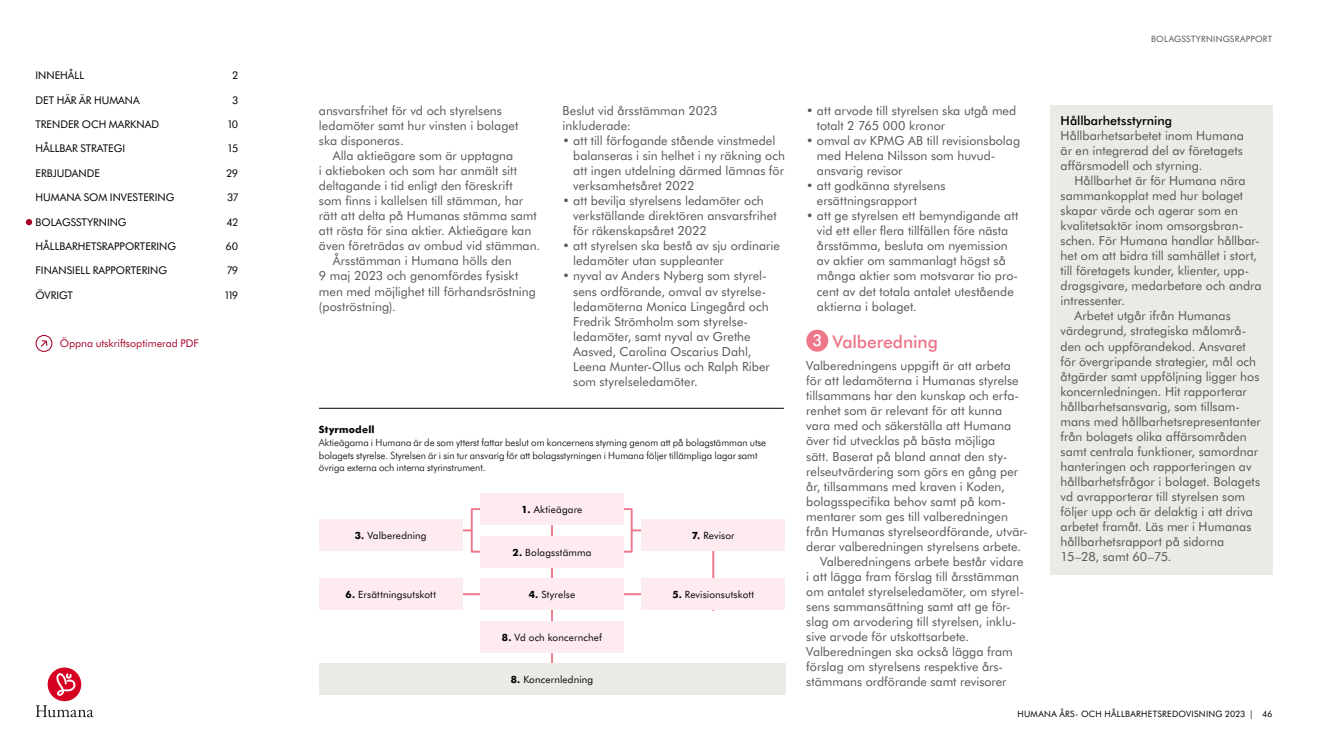
<style>
.page{position:relative;width:1322px;height:745px;background:#fff}
.page>*{position:absolute;margin:0;border:0;box-sizing:border-box;transform-origin:0 0}
.Rubrik_2_FV{font:500 17.5px "Futura BT";letter-spacing:-.01em;color:#ee7689}
.t1{font:500 16.25px "Futura BT";color:#fff}
.Bröd_indrag{font:12.5px/15px "Futura BT";color:#565655}
.Bröd_punktlista{font:12.5px/15px "Futura BT";color:#565655}
.Bröd{font:12.5px/15px "Futura BT";color:#565655}
.Bröd_luft_före{font:12.5px/15px "Futura BT";color:#565655}
.Rubrik_3__mellis{font:500 12.5px "Futura BT";letter-spacing:.005em;color:#000}
.t2{font:10.62px "Futura BT";color:#000}
.t3{font:10.62px "Futura BT";color:#a60127}
.BOX_bröd{font:300 10px/12.5px "Futura BT";letter-spacing:-.005em;color:#000}
.t4{font:10px "Futura BT";letter-spacing:.015em;color:#000}
.DIA___TAB_rubrik{font:800 10px "Futura BT";letter-spacing:.02em;color:#000}
.t5{font:8.75px "Futura BT";letter-spacing:.03em;color:#000}
.t6{font:8.75px "Futura BT";color:#565655}
.s1{font-weight:800}
</style>
<div class="page">
<div style="left:806px;top:329px;width:22px;height:22px;background:#ee7689;border-radius:50%"></div>
<div style="left:1050px;top:106px;width:222px;height:468px;background:#eceae5"></div>
<hr style="left:319px;top:407px;width:465px;height:1px;background:#000">
<div style="left:471px;top:508px;width:21px;height:44px;border:2px solid #ee7689"></div>
<svg style="left:462px;top:529px;width:9px;height:2px"></svg>
<hr style="left:712px;top:538px;width:2px;height:72px;background:#ee7689">
<hr style="left:551px;top:510px;width:2px;height:169px;background:#ee7689">
<div style="left:611px;top:508px;width:21px;height:44px;border:2px solid #ee7689"></div>
<svg style="left:632px;top:529px;width:9px;height:2px"></svg>
<div style="left:480px;top:493px;width:144px;height:31px;background:#fdebef"></div>
<div style="left:480px;top:535px;width:144px;height:32px;background:#fdebef"></div>
<div style="left:480px;top:620px;width:144px;height:32px;background:#fdebef"></div>
<div style="left:319px;top:663px;width:466px;height:31px;background:#eceae5"></div>
<hr style="left:447px;top:593px;width:209px;height:1px;background:#ee7689">
<div style="left:480px;top:578px;width:144px;height:31px;background:#fdebef"></div>
<div style="left:641px;top:578px;width:144px;height:31px;background:#fdebef"></div>
<div style="left:319px;top:578px;width:143px;height:31px;background:#fdebef"></div>
<div style="left:319px;top:518px;width:143px;height:32px;background:#fdebef"></div>
<div style="left:641px;top:518px;width:144px;height:32px;background:#fdebef"></div>
<svg style="left:36px;top:335px;width:16px;height:16px"></svg>
<svg style="left:26px;top:219px;width:6px;height:6px"></svg>
<svg style="left:36px;top:705px;width:58px;height:12px"></svg>
<div style="left:48px;top:667px;width:33px;height:33px;background:#d60022;border-radius:50%"></div>
<svg style="left:56px;top:673px;width:20px;height:22px"></svg>
<p class="t2" style="left:36px;top:69px;width:50px">INNEHÅLL</p>
<p class="t2" style="left:232px;top:69px;width:7px">2</p>
<p class="t2" style="left:36px;top:93px;width:106px">DET HÄR ÄR HUMANA</p>
<p class="t2" style="left:233px;top:93px;width:7px">3</p>
<p class="t2" style="left:36px;top:117px;width:125px">TRENDER OCH MARKNAD</p>
<p class="t2" style="left:228px;top:117px;width:11px">10</p>
<p class="t2" style="left:36px;top:142px;width:91px">HÅLLBAR STRATEGI</p>
<p class="t2" style="left:228px;top:142px;width:11px">15</p>
<p class="t2" style="left:36px;top:166px;width:66px">ERBJUDANDE</p>
<p class="t2" style="left:227px;top:166px;width:13px">29</p>
<p class="t2" style="left:36px;top:190px;width:140px">HUMANA SOM INVESTERING</p>
<p class="t2" style="left:228px;top:190px;width:12px">37</p>
<p class="t2" style="left:36px;top:215px;width:93px">BOLAGSSTYRNING</p>
<p class="t2" style="left:227px;top:215px;width:13px">42</p>
<p class="t2" style="left:36px;top:239px;width:142px">HÅLLBARHETSRAPPORTERING</p>
<p class="t2" style="left:226px;top:239px;width:14px">60</p>
<p class="t2" style="left:36px;top:264px;width:133px">FINANSIELL RAPPORTERING</p>
<p class="t2" style="left:228px;top:264px;width:12px">79</p>
<p class="t2" style="left:36px;top:288px;width:39px">ÖVRIGT</p>
<p class="t2" style="left:226px;top:288px;width:14px">119</p>
<p class="t3" style="left:60px;top:336px;width:141px">Öppna utskriftsoptimerad PDF</p>
<p class="t6" style="left:1151px;top:33px;width:7px">bolagsstyrningsrapport</p>
<p class="Bröd" style="left:319px;top:103px;width:201px">ansvarsfrihet för vd och styrelsens ledamöter samt hur vinsten i bolaget ska disponeras.</p>
<p class="Bröd_indrag" style="left:319px;top:148px;width:223px;text-indent:14px">Alla aktieägare som är upptagna<br>i aktieboken och som har anmält sitt deltagande i tid enligt den föreskrift<br>som finns i kallelsen till stämman, har rätt att delta på Humanas stämma samt att rösta för sina aktier. Aktieägare kan även företrädas av ombud vid stämman.</p>
<p class="Bröd_indrag" style="left:319px;top:253px;width:218px;text-indent:14px">Årsstämman i Humana hölls den<br>9 maj 2023 och genomfördes fysiskt men med möjlighet till förhandsröstning (poströstning).</p>
<p class="Bröd_luft_före" style="left:562px;top:103px;width:156px">Beslut vid årsstämman 2023 inkluderade:</p>
<p class="Bröd_punktlista" style="left:573px;top:133px;width:213px;text-indent:-11px">• att till förfogande stående vinstmedel balanseras i sin helhet i ny räkning och att ingen utdelning därmed lämnas för verksamhetsåret 2022</p>
<p class="Bröd_punktlista" style="left:573px;top:193px;width:205px;text-indent:-11px">• att bevilja styrelsens ledamöter och verkställande direktören ansvarsfrihet för räkenskapsåret 2022</p>
<p class="Bröd_punktlista" style="left:573px;top:238px;width:208px;text-indent:-11px">• att styrelsen ska bestå av sju ordinarie ledamöter utan suppleanter</p>
<p class="Bröd_punktlista" style="left:573px;top:268px;width:198px;text-indent:-11px">• nyval av Anders Nyberg som styrel&shy;sens ordförande, omval av styrelse&shy;ledamöterna Monica Lingegård och Fredrik Strömholm som styrelse&shy;ledamöter, samt nyval av Grethe Aasved, Carolina Oscarius Dahl, Leena Munter-Ollus och Ralph Riber som styrelseledamöter.</p>
<p class="DIA___TAB_rubrik" style="left:319px;top:423px;width:57px">Styrmodell</p>
<p class="BOX_bröd" style="left:319px;top:435px;width:449px">Aktieägarna i Humana är de som ytterst fattar beslut om koncernens styrning genom att på bolagstämman utse bolagets styrelse. Styrelsen är i sin tur ansvarig för att bolagsstyrningen i Humana följer tillämpliga lagar samt övriga externa och interna styrinstrument.</p>
<p class="t4" style="left:522px;top:502px;width:62px"><span class="s1">1.</span> Aktieägare</p>
<p class="t4" style="left:512px;top:545px;width:80px"><span class="s1">2.</span> Bolagsstämma</p>
<p class="t4" style="left:355px;top:528px;width:73px"><span class="s1">3.</span> Valberedning</p>
<p class="t4" style="left:692px;top:528px;width:45px"><span class="s1">7.</span> Revisor</p>
<p class="t4" style="left:345px;top:587px;width:92px"><span class="s1">6.</span> Ersättningsutskott</p>
<p class="t4" style="left:529px;top:587px;width:48px"><span class="s1">4.</span> Styrelse</p>
<p class="t4" style="left:672px;top:587px;width:83px"><span class="s1">5.</span> Revisionsutskott</p>
<p class="t4" style="left:502px;top:630px;width:102px"><span class="s1">8.</span> Vd och koncernchef</p>
<p class="t4" style="left:511px;top:672px;width:84px"><span class="s1">8.</span> Koncernledning</p>
<p class="Bröd_punktlista" style="left:817px;top:103px;width:201px;text-indent:-11px">• att arvode till styrelsen ska utgå med totalt 2 765 000 kronor</p>
<p class="Bröd_punktlista" style="left:817px;top:133px;width:205px;text-indent:-11px">• omval av KPMG AB till revisionsbolag med Helena Nilsson som huvud&shy;ansvarig revisor</p>
<p class="Bröd_punktlista" style="left:817px;top:178px;width:130px;text-indent:-11px">• att godkänna styrelsens ersättningsrapport</p>
<p class="Bröd_punktlista" style="left:817px;top:208px;width:203px;text-indent:-11px">• att ge styrelsen ett bemyndigande att vid ett eller flera tillfällen före nästa årsstämma, besluta om nyemission av aktier om sammanlagt högst så många aktier som motsvarar tio pro&shy;cent av det totala antalet utestående aktierna i bolaget.</p>
<p class="t1" style="left:812px;top:330px;width:11px">3</p>
<h4 class="Rubrik_2_FV" style="left:832px;top:330px;width:107px">Valberedning</h4>
<p class="Bröd" style="left:806px;top:358px;width:223px">Valberedningens uppgift är att arbeta för att ledamöterna i Humanas styrelse tillsammans har den kunskap och erfa&shy;renhet som är relevant för att kunna vara med och säkerställa att Humana över tid utvecklas på bästa möjliga<br>sätt. Baserat på bland annat den sty&shy;relseutvärdering som görs en gång per år, tillsammans med kraven i Koden, bolagsspecifika behov samt på kom&shy;mentarer som ges till valberedningen från Humanas styrelseordförande, utvär&shy;derar valberedningen styrelsens arbete.</p>
<p class="Bröd_indrag" style="left:806px;top:553px;width:219px;text-indent:14px">Valberedningens arbete består vidare i att lägga fram förslag till årsstämman om antalet styrelseledamöter, om styrel&shy;sens sammansättning samt att ge för&shy;slag om arvodering till styrelsen, inklu&shy;sive arvode för utskottsarbete.<br>Valberedningen ska också lägga fram förslag om styrelsens respektive års&shy;stämmans ordförande samt revisorer</p>
<h5 class="Rubrik_3__mellis" style="left:1060px;top:113px;width:113px">Hållbarhetsstyrning</h5>
<p class="Bröd" style="left:1060px;top:128px;width:185px;text-align:justify">Hållbarhetsarbetet inom Humana är en integrerad del av företagets affärsmodell och styrning.</p>
<p class="Bröd_indrag" style="left:1060px;top:173px;width:202px;text-indent:14px">Hållbarhet är för Humana nära sammankopplat med hur bolaget skapar värde och agerar som en kvalitetsaktör inom omsorgsbran&shy;schen. För Humana handlar hållbar&shy;het om att bidra till samhället i stort, till företagets kunder, klienter, upp&shy;dragsgivare, medarbetare och andra intressenter.</p>
<p class="Bröd_indrag" style="left:1060px;top:308px;width:202px;text-indent:14px">Arbetet utgår ifrån Humanas värdegrund, strategiska målområ&shy;den och uppförandekod. Ansvaret för övergripande strategier, mål och åtgärder samt uppföljning ligger hos koncernledningen. Hit rapporterar hållbarhetsansvarig, som tillsam&shy;mans med hållbarhetsrepresentanter från bolagets olika affärsområden samt centrala funktioner, samordnar hanteringen och rapporteringen av hållbarhetsfrågor i bolaget. Bolagets vd avrapporterar till styrelsen som följer upp och är delaktig i att driva arbetet framåt. Läs mer i Humanas hållbarhetsrapport på sidorna 15–28, samt 60–75.</p>
<p class="t5" style="left:1017px;top:708px;width:256px">HUMANA ÅRS- OCH HÅLLBARHETSREDOVISNING 2023 | 46</p>
</div>
